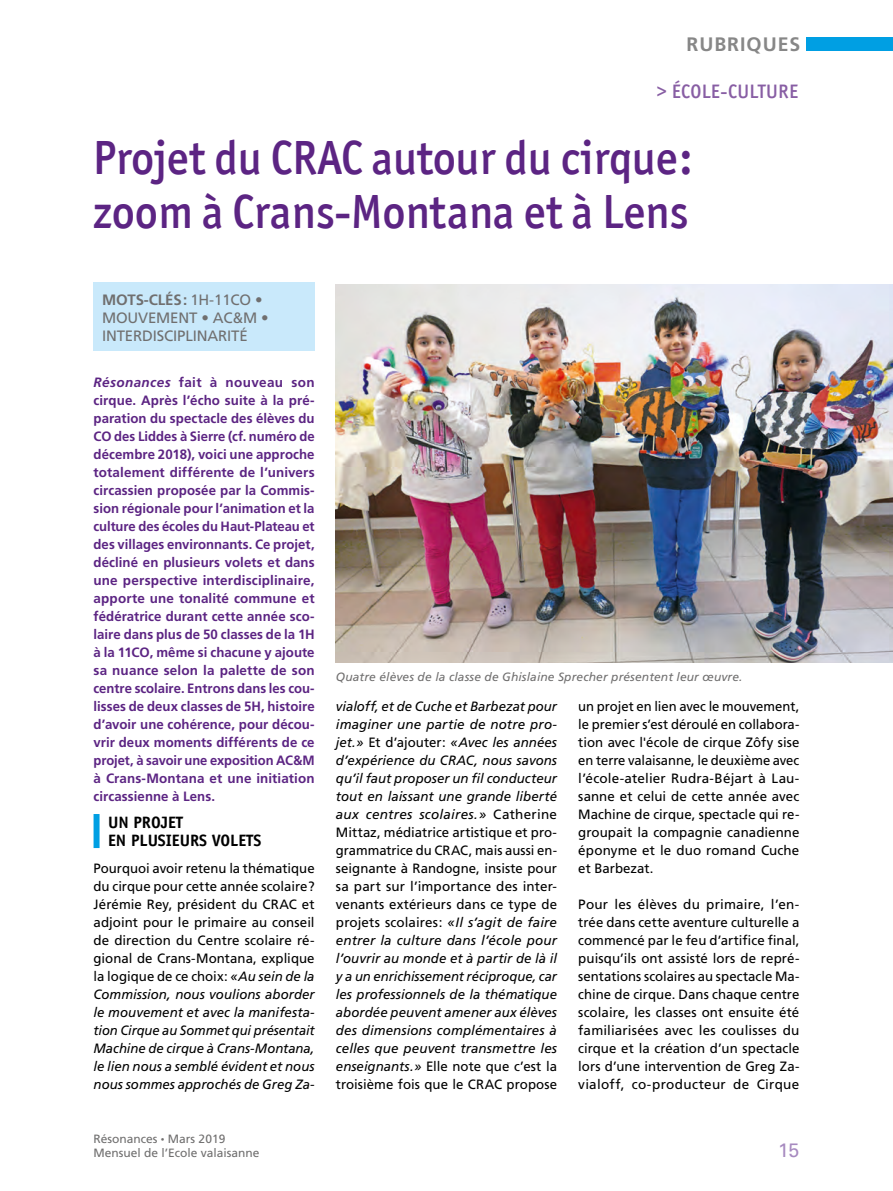
<style>
.page{position:relative;width:893px;height:1191px;background:#fff}
.page>*{position:absolute;margin:0;border:0;box-sizing:border-box;transform-origin:0 0}
.t1{font:500 48px/54px "Officina San ITC";letter-spacing:-.005em;color:#5c2483}
.t2{font:500 19.5px "Officina San ITC";letter-spacing:.02em;color:#885ea4}
.t3{font:19.5px "Frutiger Bold 3";letter-spacing:.05em;color:#878787}
.t4{font:19.5px "Univers LT Std";color:#a78ac0}
.t5{font:16.5px/18px "Officina Sans Std Bold 2";letter-spacing:-.005em;color:#000}
.t6{font:15px/18px "Frutiger";letter-spacing:-.01em;color:#706f6f}
.t7{font:13.5px/18px "Frutiger";letter-spacing:.005em;color:#000;text-align:justify}
.t8{font:700 13.5px/18px "Frutiger";letter-spacing:.005em;color:#5c2483;text-align:justify}
.t9{font:italic 13.5px/18px "Frutiger";letter-spacing:.005em;color:#000;text-align:justify}
.t10{font:italic 12px "Frutiger";letter-spacing:.01em;color:#706f6f}
.t11{font:12px/14.4px "Frutiger Roman 5";color:#706f6f}
.s1{font-weight:700}
.s2{font-style:italic}
.s3{font-size:7.5px}
.s4{font-style:normal}
</style>
<div class="page">
<div style="left:806px;top:37px;width:87px;height:14px;background:#009fe3"></div>
<div style="left:94px;top:814px;width:6px;height:34px;background:#009fe3"></div>
<div style="left:94px;top:283px;width:221px;height:68px;background:#c9e9fb"></div>
<img style="left:336px;top:284px;width:557px;height:378px">
<h2 class="t3" style="left:686px;top:33px;width:115px">RUBRIQUES</h2>
<h2 class="t2" style="left:657px;top:80px;width:143px">&gt; ÉCOLE-CULTURE</h2>
<h1 class="t1" style="left:93px;top:130px;width:601px">Projet du CRAC autour du cirque: zoom à Crans-Montana et à Lens</h1>
<p class="t6" style="left:102px;top:290px;width:168px"><span class="s1">MOTS-CLÉS:</span> 1H-11CO •<br>MOUVEMENT • AC&amp;M •<br>INTERDISCIPLINARITÉ</p>
<p class="t8" style="left:94px;top:373px;width:223px"><span class="s2">Résonances</span> fait à nouveau son cirque. Après l’écho suite à la pré&shy;paration du spectacle des élèves du CO des Liddes à Sierre (cf. numéro de décembre 2018), voici une approche totalement différente de l’univers circassien proposée par la Commis&shy;sion régionale pour l’animation et la culture des écoles du Haut-Plateau et des villages environnants. Ce projet, décliné en plusieurs volets et dans une perspective interdisciplinaire, apporte une tonalité commune et fédératrice durant cette année sco&shy;laire dans plus de 50 classes de la 1H à la 11CO, même si chacune y ajoute sa nuance selon la palette de son centre scolaire. Entrons dans les cou&shy;lisses de deux classes de 5H, histoire d’avoir une cohérence, pour décou&shy;vrir deux moments différents de ce projet, à savoir une exposition AC&amp;M à Crans-Montana et une initiation circassienne à Lens.</p>
<p class="t5" style="left:108px;top:813px;width:155px">UN PROJET<br>EN PLUSIEURS VOLETS</p>
<p class="t7" style="left:94px;top:859px;width:223px">Pourquoi avoir retenu la thématique du cirque pour cette année scolaire?<br>Jérémie Rey, président du CRAC et adjoint pour le primaire au conseil de direction du Centre scolaire ré&shy;gional de Crans-Montana, explique la logique de ce choix: <span class="s2">«Au sein de la Commission, nous voulions aborder le mouvement et avec la manifesta&shy;tion Cirque au Sommet qui présentait Machine de cirque à Crans-Montana, le lien nous a semblé évident et nous nous sommes approchés de Greg Za-</span></p>
<p class="t11" style="left:94px;top:1131px;width:168px">Résonances <span class="s3">•</span> Mars 2019<br>Mensuel de l’Ecole valaisanne</p>
<p class="t10" style="left:336px;top:669px;width:408px">Quatre élèves de la classe de Ghislaine Sprecher présentent leur œuvre.</p>
<p class="t9" style="left:336px;top:697px;width:223px">vialoff, et de Cuche et Barbezat pour imaginer une partie de notre pro&shy;jet.» <span class="s4">Et d’ajouter:</span> «Avec les années d’expérience du CRAC, nous savons qu’il faut proposer un fil conducteur tout en laissant une grande liberté aux centres scolaires.» <span class="s4">Catherine Mittaz, médiatrice artistique et pro&shy;grammatrice du CRAC, mais aussi en&shy;seignante à Randogne, insiste pour sa part sur l’importance des inter&shy;venants extérieurs dans ce type de projets scolaires:</span> «Il s’agit de faire entrer la culture dans l’école pour l’ouvrir au monde et à partir de là il y a un enrichissement réciproque, car les professionnels de la thématique abordée peuvent amener aux élèves des dimensions complémentaires à celles que peuvent transmettre les enseignants.» <span class="s4">Elle note que c’est la troisième fois que le CRAC propose</span></p>
<p class="t7" style="left:578px;top:697px;width:223px">un projet en lien avec le mouvement, le premier s’est déroulé en collabora&shy;tion avec l'école de cirque Zôfy sise en terre valaisanne, le deuxième avec l’école-atelier Rudra-Béjart à Lau&shy;sanne et celui de cette année avec Machine de cirque, spectacle qui re&shy;groupait la compagnie canadienne éponyme et le duo romand Cuche et Barbezat.</p>
<p class="t7" style="left:578px;top:895px;width:223px">Pour les élèves du primaire, l’en&shy;trée dans cette aventure culturelle a commencé par le feu d’artifice final, puisqu’ils ont assisté lors de repré&shy;sentations scolaires au spectacle Ma&shy;chine de cirque. Dans chaque centre scolaire, les classes ont ensuite été familiarisées avec les coulisses du cirque et la création d’un spectacle lors d’une intervention de Greg Za&shy;vialoff, co-producteur de Cirque</p>
<h2 class="t4" style="left:778px;top:1138px;width:23px">15</h2>
</div>
